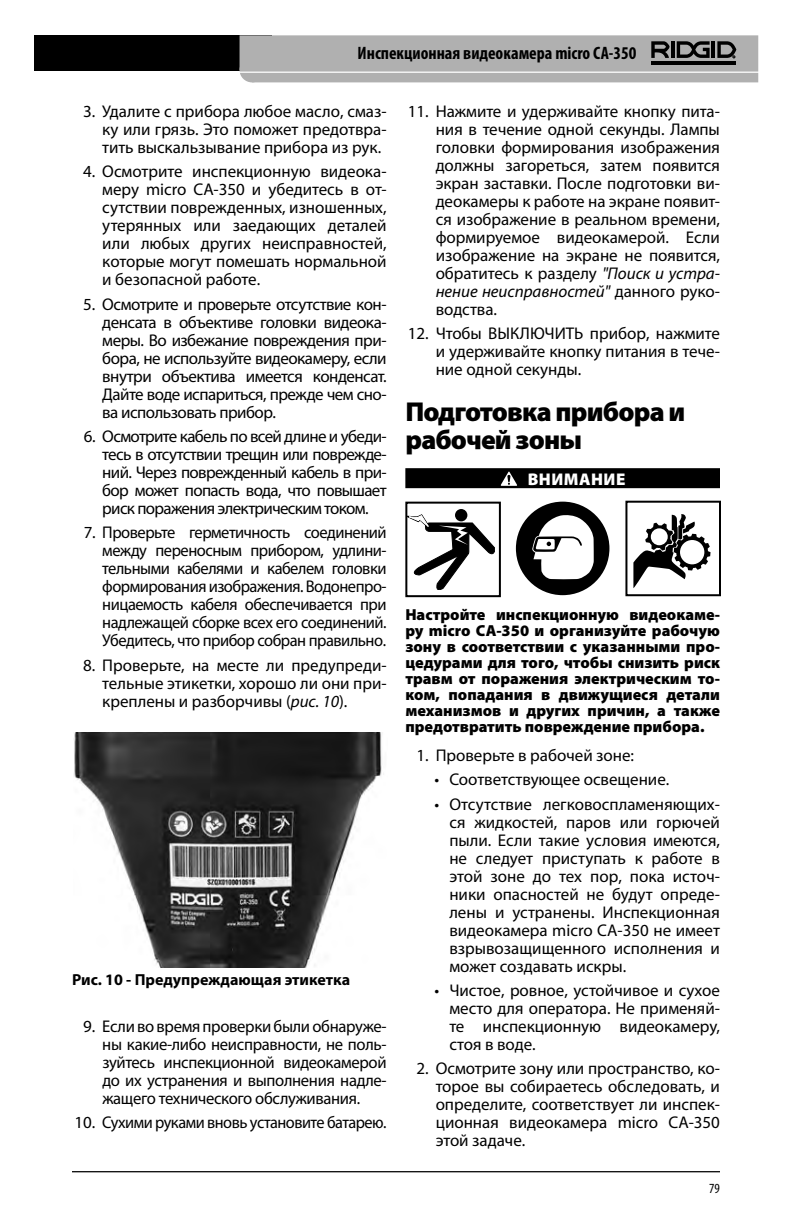
<style>
.page{position:relative;width:792px;height:1224px;background:#fff}
.page>*{position:absolute;margin:0;border:0;box-sizing:border-box;transform-origin:0 0}
.t1{font:900 27.4px/28px "Myriad Pro";letter-spacing:-.03em;color:#000}
.t2{font:700 condensed 18px "Myriad Pro";color:#000}
.t3{font:17px/18px "Myriad Pro";letter-spacing:-.005em;color:#000;text-align:justify}
.t4{font:17px "Myriad Pro";letter-spacing:-.03em;color:#000}
.t5{font:900 17px "Myriad Pro";letter-spacing:.03em;color:#fff}
.t6{font:900 16px/16px "Myriad Pro";color:#000;text-align:justify}
.t7{font:700 16px "Myriad Pro";color:#000}
.t8{font:condensed 14px "Myriad Pro";color:#000}
.s1{font-style:italic}
</style>
<div class="page">
<div style="left:34px;top:35px;width:238px;height:36px;background:#000"></div>
<svg style="left:240px;top:35px;width:518px;height:47px;background:#aaa"></svg>
<hr style="left:72px;top:1171px;width:648px;height:1px;background:#000">
<img style="left:74px;top:732px;width:308px;height:236px">
<div style="left:405px;top:468px;width:315px;height:20px;background:#000"></div>
<svg style="left:501px;top:472px;width:16px;height:14px"></svg>
<svg style="left:516px;top:502px;width:93px;height:93px"></svg>
<div style="left:455px;top:509px;width:12px;height:12px;background:#000;border-radius:50%"></div>
<svg style="left:408px;top:515px;width:87px;height:75px"></svg>
<div style="left:405px;top:502px;width:96px;height:95px;border:2px solid #000"></div>
<svg style="left:633px;top:514px;width:78px;height:74px"></svg>
<div style="left:625px;top:501px;width:96px;height:95px;border:2px solid #000"></div>
<p class="t2" style="left:358px;top:42px;width:280px">Инспекционная видеокамера micro CA-350</p>
<p class="t3" style="left:102px;top:102px;width:286px;text-indent:-19px">3. Удалите с прибора любое масло, смаз‑ ку или грязь. Это поможет предотвра‑ тить выскальзывание прибора из рук.</p>
<p class="t3" style="left:102px;top:162px;width:286px;text-indent:-19px">4. Осмотрите инспекционную видеока‑ меру micro CA‑350 и убедитесь в от‑ сутствии поврежденных, изношенных, утерянных или заедающих деталей или любых других неисправностей, которые могут помешать нормальной и безопасной работе.</p>
<p class="t3" style="left:102px;top:295px;width:286px;text-indent:-19px">5. Осмотрите и проверьте отсутствие кон‑ денсата в объективе головки видеока‑ меры. Во избежание повреждения при‑ бора, не используйте видеокамеру, если внутри объектива имеется конденсат.<br>Дайте воде испариться, прежде чем сно‑ ва использовать прибор.</p>
<p class="t3" style="left:102px;top:427px;width:286px;text-indent:-19px">6. Осмотрите кабель по всей длине и убеди‑ тесь в отсутствии трещин или поврежде‑ ний. Через поврежденный кабель в при‑ бор может попасть вода, что повышает риск поражения электрическим током.</p>
<p class="t3" style="left:102px;top:523px;width:286px;text-indent:-19px">7. Проверьте герметичность соединений между переносным прибором, удлини‑ тельными кабелями и кабелем головки формирования изображения. Водонепро‑ ницаемость кабеля обеспечивается при надлежащей сборке всех его соединений.<br>Убедитесь, что прибор собран правильно.</p>
<p class="t3" style="left:102px;top:656px;width:286px;text-indent:-19px">8. Проверьте, на месте ли предупреди‑ тельные этикетки, хорошо ли они при‑ креплены и разборчивы (<span class="s1">рис. 10</span>).</p>
<p class="t7" style="left:72px;top:969px;width:280px">Рис. 10 - Предупреждающая этикетка</p>
<p class="t3" style="left:102px;top:1017px;width:286px;text-indent:-19px">9. Если во время проверки были обнаруже‑ ны какие-либо неисправности, не поль‑ зуйтесь инспекционной видеокамерой до их устранения и выполнения надле‑ жащего технического обслуживания.</p>
<p class="t4" style="left:74px;top:1112px;width:314px">10. Сухими руками вновь установите батарею.</p>
<p class="t3" style="left:436px;top:102px;width:286px;text-indent:-28px">11. Нажмите и удерживайте кнопку пита‑ ния в течение одной секунды. Лампы головки формирования изображения должны загореться, затем появится экран заставки. После подготовки ви‑ деокамеры к работе на экране появит‑ ся изображение в реальном времени, формируемое видеокамерой. Если изображение на экране не появится, обратитесь к разделу <span class="s1">"Поиск и устра&shy;нение неисправностей"</span> данного руко‑ водства.</p>
<p class="t3" style="left:436px;top:324px;width:286px;text-indent:-28px">12. Чтобы ВЫКЛЮЧИТЬ прибор, нажмите и удерживайте кнопку питания в тече‑ ние одной секунды.</p>
<h1 class="t1" style="left:405px;top:398px;width:282px">Подготовка прибора и рабочей зоны</h1>
<p class="t5" style="left:528px;top:469px;width:99px">ВНИМАНИЕ</p>
<p class="t6" style="left:405px;top:606px;width:316px">Настройте инспекционную видеокаме‑ ру micro CA‑350 и организуйте рабочую зону в соответствии с указанными про‑ цедурами для того, чтобы снизить риск травм от поражения электрическим то‑ ком, попадания в движущиеся детали механизмов и других причин, а также предотвратить повреждение прибора.</p>
<p class="t3" style="left:417px;top:746px;width:219px">1. Проверьте в рабочей зоне:</p>
<p class="t3" style="left:435px;top:770px;width:236px">• Соответствующее освещение.</p>
<p class="t3" style="left:449px;top:795px;width:272px;text-indent:-15px">• Отсутствие легковоспламеняющих‑ ся жидкостей, паров или горючей пыли. Если такие условия имеются, не следует приступать к работе в этой зоне до тех пор, пока источ‑ ники опасностей не будут опреде‑ лены и устранены. Инспекционная видеокамера micro CA‑350 не имеет взрывозащищенного исполнения и может создавать искры.</p>
<p class="t3" style="left:449px;top:981px;width:272px;text-indent:-15px">• Чистое, ровное, устойчивое и сухое место для оператора. Не применяй‑ те инспекционную видеокамеру, стоя в воде.</p>
<p class="t3" style="left:436px;top:1059px;width:286px;text-indent:-19px">2. Осмотрите зону или пространство, ко‑ торое вы собираетесь обследовать, и определите, соответствует ли инспек‑ ционная видеокамера micro CA‑350 этой задаче.</p>
<p class="t8" style="left:709px;top:1180px;width:12px">79</p>
</div>
